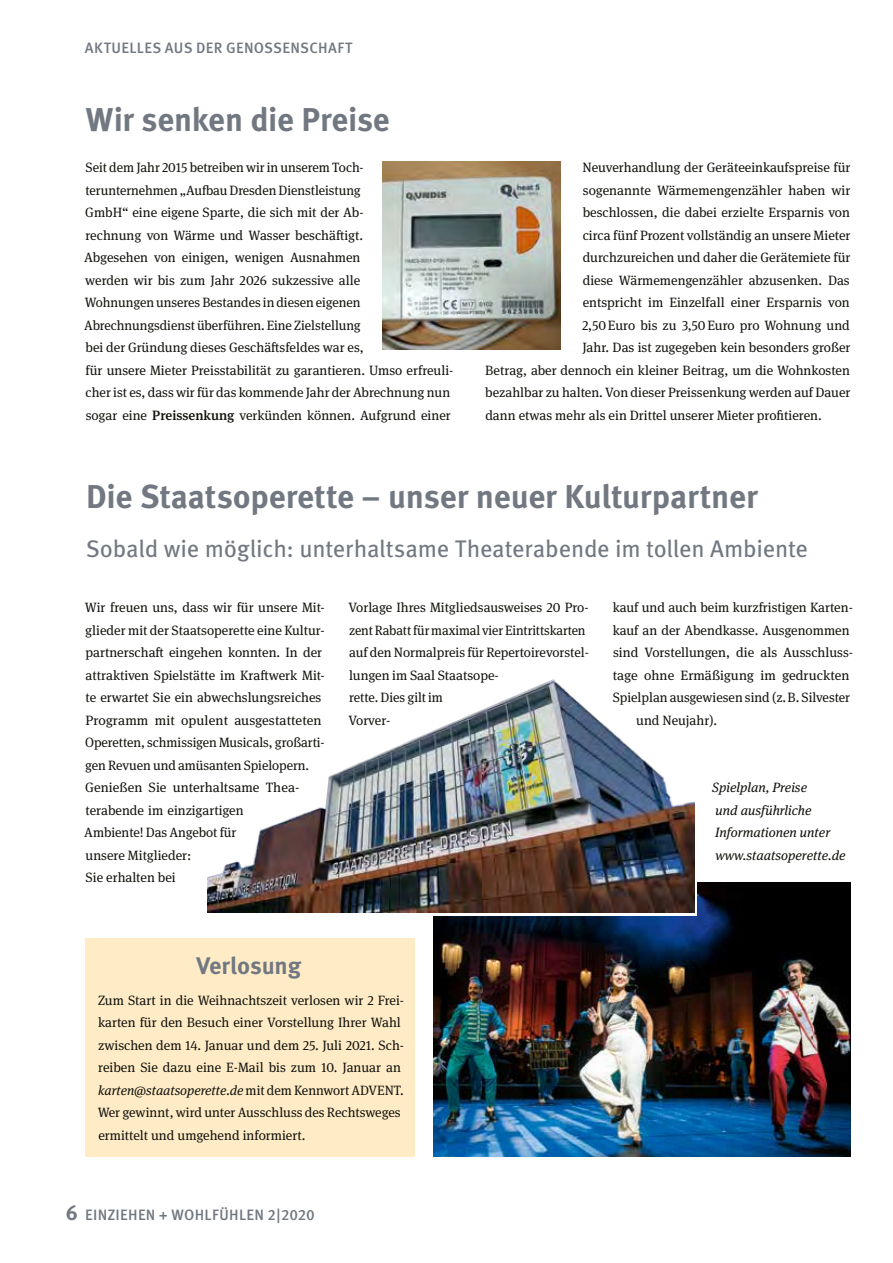
<style>
.page{position:relative;width:893px;height:1263px;background:#fff}
.page>*{position:absolute;margin:0;border:0;box-sizing:border-box;transform-origin:0 0}
.t1{font:700 33px "Meta Pro";letter-spacing:-.005em;color:#727881}
.t2{font:24px "Meta Pro";letter-spacing:-.01em;color:#727881}
.t3{font:700 24px "Meta Pro";letter-spacing:-.005em;color:#727881}
.t4{font:500 15px "Meta Pro";letter-spacing:.02em;color:#727881}
.t5{font:13.5px/22.5px "Meta Serif Pro";color:#12120d}
.t6{font:italic 13.5px/22.5px "Meta Serif Pro";color:#12120d}
.s1{font-weight:500}
.s2{font-style:italic}
.s3{font-weight:700;font-size:21px}
</style>
<div class="page">
<img style="left:433px;top:882px;width:417px;height:275px">
<svg style="left:344px;top:858px;width:353px;height:57px"></svg>
<div style="left:85px;top:938px;width:329px;height:219px;background:#ffecc6"></div>
<img style="left:207px;top:679px;width:487px;height:233px">
<img style="left:382px;top:162px;width:179px;height:188px">
<p class="t4" style="left:85px;top:39px;width:269px">AKTUELLES AUS DER GENOSSENSCHAFT</p>
<h1 class="t1" style="left:86px;top:99px;width:305px">Wir senken die Preise</h1>
<p class="t5" style="left:84px;top:155px;width:371px">Seit dem Jahr 2015 betreiben wir in unserem Toch&shy;terunternehmen „Aufbau Dresden Dienstleistung<br>GmbH“ eine eigene Sparte, die sich mit der Ab-<br>rechnung von Wärme und Wasser beschäftigt.<br>Abgesehen von einigen, wenigen Ausnahmen<br>werden wir bis zum Jahr 2026 sukzessive alle<br>Wohnungen unseres Bestandes in diesen eigenen Abrechnungsdienst überführen. Eine Zielstellung<br>bei der Gründung dieses Geschäftsfeldes war es,<br>für unsere Mieter Preisstabilität zu garantieren. Umso erfreuli&shy;cher ist es, dass wir für das kommende Jahr der Abrechnung nun sogar eine <span class="s1">Preissenkung</span> verkünden können. Aufgrund einer</p>
<p class="t5" style="left:582px;top:155px;width:269px">Neuverhandlung der Geräteeinkaufspreise für</p>
<p class="t5" style="left:583px;top:178px;width:269px">sogenannte Wärmemengenzähler haben wir</p>
<p class="t5" style="left:583px;top:200px;width:269px">beschlossen, die dabei erzielte Ersparnis von</p>
<p class="t5" style="left:583px;top:223px;width:269px">circa fünf Prozent vollständig an unsere Mieter</p>
<p class="t5" style="left:583px;top:245px;width:269px">durchzureichen und daher die Gerätemiete für</p>
<p class="t5" style="left:583px;top:268px;width:269px">diese Wärmemengenzähler abzusenken. Das</p>
<p class="t5" style="left:583px;top:290px;width:269px">entspricht im Einzelfall einer Ersparnis von</p>
<p class="t5" style="left:582px;top:313px;width:269px">2,50Euro bis zu 3,50Euro pro Wohnung und</p>
<p class="t5" style="left:582px;top:335px;width:270px">Jahr. Das ist zugegeben kein besonders großer</p>
<p class="t5" style="left:485px;top:358px;width:366px">Betrag, aber dennoch ein kleiner Beitrag, um die Wohnkosten</p>
<p class="t5" style="left:485px;top:380px;width:367px">bezahlbar zu halten. Von dieser Preissenkung werden auf Dauer</p>
<p class="t5" style="left:485px;top:403px;width:338px">dann etwas mehr als ein Drittel unserer Mieter profitieren.</p>
<h1 class="t1" style="left:86px;top:476px;width:673px">Die Staatsoperette – unser neuer Kulturpartner</h1>
<h2 class="t2" style="left:86px;top:533px;width:724px">Sobald wie möglich: unterhaltsame Theaterabende im tollen Ambiente</h2>
<p class="t5" style="left:84px;top:596px;width:242px">Wir freuen uns, dass wir für unsere Mit&shy;glieder mit der Staatsoperette eine Kultur&shy;partnerschaft eingehen konnten. In der attraktiven Spielstätte im Kraftwerk Mit&shy;te erwartet Sie ein abwechslungsreiches Programm mit opulent ausgestatteten Operetten, schmissigen Musicals, großarti&shy;gen Revuen und amüsanten Spielopern.<br>Genießen Sie unterhaltsame Thea&shy;terabende im einzigartigen<br>Ambiente! Das Angebot für<br>unsere Mitglieder:<br>Sie erhalten bei</p>
<p class="t5" style="left:348px;top:596px;width:242px">Vorlage Ihres Mitgliedsausweises 20 Pro&shy;zent Rabatt für maximal vier Eintrittskarten auf den Normalpreis für Repertoirevorstel&shy;lungen im Saal Staatsope-<br>rette. Dies gilt im<br>Vorver-</p>
<p class="t5" style="left:613px;top:596px;width:242px">kauf und auch beim kurzfristigen Karten-</p>
<p class="t5" style="left:613px;top:618px;width:238px">kauf an der Abendkasse. Ausgenommen</p>
<p class="t5" style="left:613px;top:641px;width:241px">sind Vorstellungen, die als Ausschluss-</p>
<p class="t5" style="left:613px;top:663px;width:238px">tage ohne Ermäßigung im gedruckten</p>
<p class="t5" style="left:613px;top:686px;width:239px">Spielplan ausgewiesen sind (z.B. Silvester</p>
<p class="t5" style="left:636px;top:708px;width:83px">und Neujahr).</p>
<p class="t6" style="left:712px;top:776px;width:135px">Spielplan, Preise<br>und ausführliche<br>Informationen unter www.staatsoperette.de</p>
<h2 class="t3" style="left:197px;top:950px;width:106px">Verlosung</h2>
<p class="t5" style="left:98px;top:988px;width:308px">Zum Start in die Weihnachtszeit verlosen wir 2 Frei&shy;karten für den Besuch einer Vorstellung Ihrer Wahl zwischen dem 14. Januar und dem 25. Juli 2021. Sch&shy;reiben Sie dazu eine E-Mail bis zum 10. Januar an <span class="s2">karten@staatsoperette.de</span> mit dem Kennwort ADVENT.<br>Wer gewinnt, wird unter Ausschluss des Rechtsweges ermittelt und umgehend informiert.</p>
<p class="t4" style="left:66px;top:1206px;width:251px"><span class="s3">6</span> EINZIEHEN + WOHLFÜHLEN 2|2020</p>
</div>
